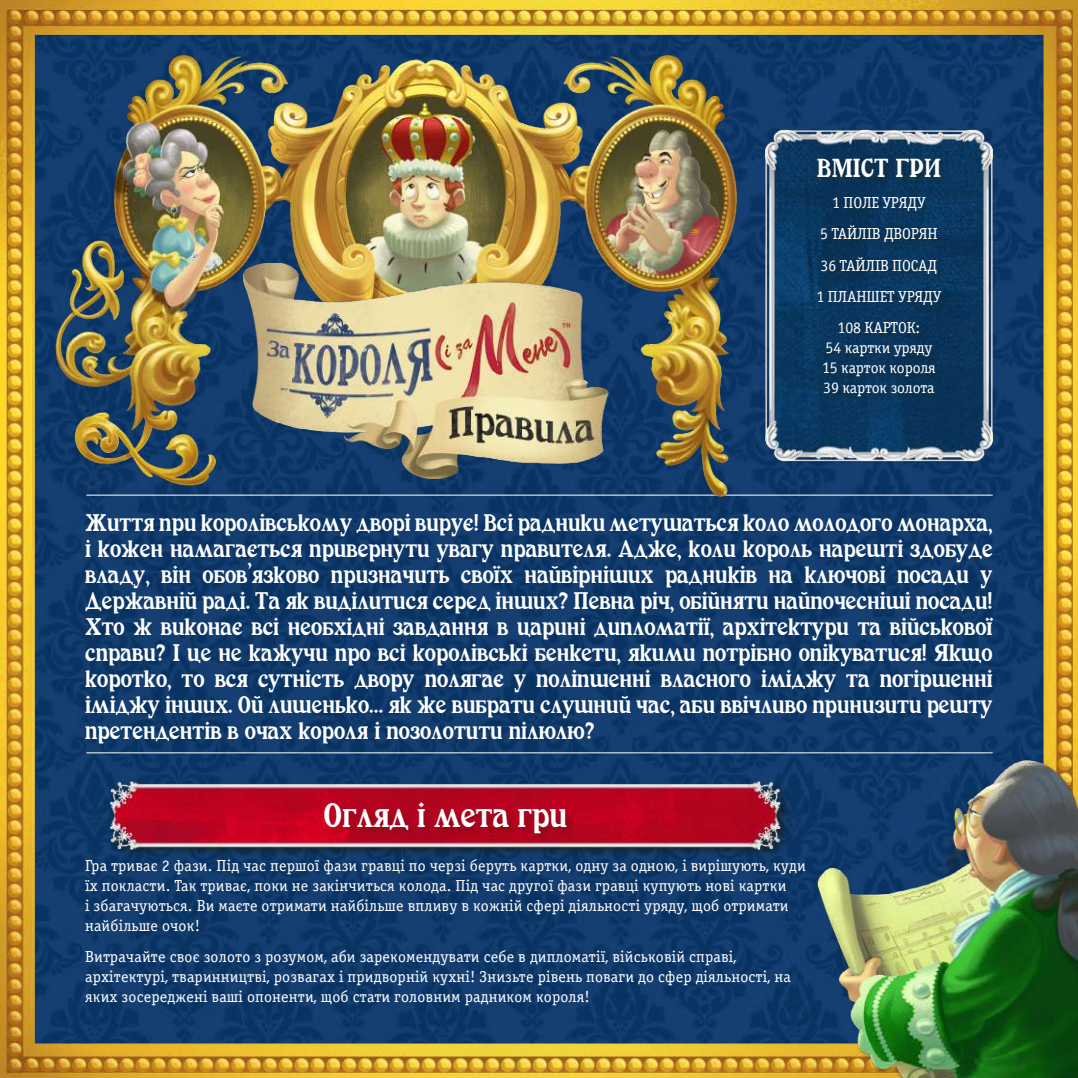
<style>
.page{position:relative;width:1078px;height:1078px;background:#fff}
.page>*{position:absolute;margin:0;border:0;box-sizing:border-box;transform-origin:0 0}
.t1{font:34px "Pettingill CF Bold CYR";color:#fff}
.t2{font:26px "Pettingill CF Bold CYR";color:#fff}
.t3{font:24px/26px "Pettingill CF Bold CYR";color:#fff;text-align:justify}
.t4{font:16px/20px "Officina Serif CTTCYR";letter-spacing:.01em;color:#fff}
.t5{font:16px/31.4px "Officina Serif CTTCYR";letter-spacing:-.01em;color:#fff;text-align:center}
</style>
<div class="page">
<img style="left:0;top:0;width:1077px;height:1077px">
<div style="left:108px;top:779px;width:680px;height:78px;background:#103a69"></div>
<img style="left:102px;top:775px;width:655px;height:80px">
<div style="left:322px;top:801px;width:254px;height:42px;background:#221a00;opacity:.3"></div>
<img style="left:765px;top:129px;width:227px;height:335px">
<div style="left:816px;top:156px;width:134px;height:250px;background:#221a00;opacity:.3"></div>
<hr style="left:86px;top:494px;width:906px;height:1px;background:#fff">
<hr style="left:86px;top:752px;width:906px;height:1px;background:#fff">
<img style="left:44px;top:41px;width:703px;height:465px">
<img style="left:242px;top:263px;width:381px;height:249px">
<img style="left:757px;top:759px;width:320px;height:318px">
<p class="t2" style="left:816px;top:152px;width:125px">ВМІСТ ГРИ</p>
<p class="t5" style="left:816px;top:187px;width:126px">1 ПОЛЕ УРЯДУ<br>5 ТАЙЛІВ ДВОРЯН<br>36 ТАЙЛІВ ПОСАД<br>1 ПЛАНШЕТ УРЯДУ<br>108 КАРТОК:</p>
<p class="t5" style="left:821px;top:338px;width:115px;line-height:20px;text-align:left">54 картки уряду<br>15 карток короля<br>39 карток золота</p>
<p class="t3" style="left:85px;top:510px;width:908px">Життя при королівському дворі вирує! Всі радники метушаться коло молодого монарха, і кожен намагається привернути увагу правителя. Адже, коли король нарешті здобуде владу, він обов’язково призначить своїх найвірніших радників на ключові посади у Державній раді. Та як виділитися серед інших? Певна річ, обійняти найпочесніші посади!<br>Хто ж виконає всі необхідні завдання в царині дипломатії, архітектури та військової справи? І це не кажучи про всі королівські бенкети, якими потрібно опікуватися! Якщо коротко, то вся сутність двору полягає у поліпшенні власного іміджу та погіршенні іміджу інших. Ой лишенько… як же вибрати слушний час, аби ввічливо принизити решту претендентів в очах короля і позолотити пілюлю?</p>
<h1 class="t1" style="left:323px;top:795px;width:245px">Огляд і мета гри</h1>
<p class="t4" style="left:85px;top:855px;width:722px">Гра триває 2 фази. Під час першої фази гравці по черзі беруть картки, одну за одною, і вирішують, куди їх покласти. Так триває, поки не закінчиться колода. Під час другої фази гравці купують нові картки<br>і збагачуються. Ви маєте отримати найбільше впливу в кожній сфері діяльності уряду, щоб отримати найбільше очок!</p>
<p class="t4" style="left:85px;top:946px;width:707px">Витрачайте своє золото з розумом, аби зарекомендувати себе в дипломатії, військовій справі, архітектурі, тваринництві, розвагах і придворній кухні! Знизьте рівень поваги до сфер діяльності, на яких зосереджені ваші опоненти, щоб стати головним радником короля!</p>
</div>
